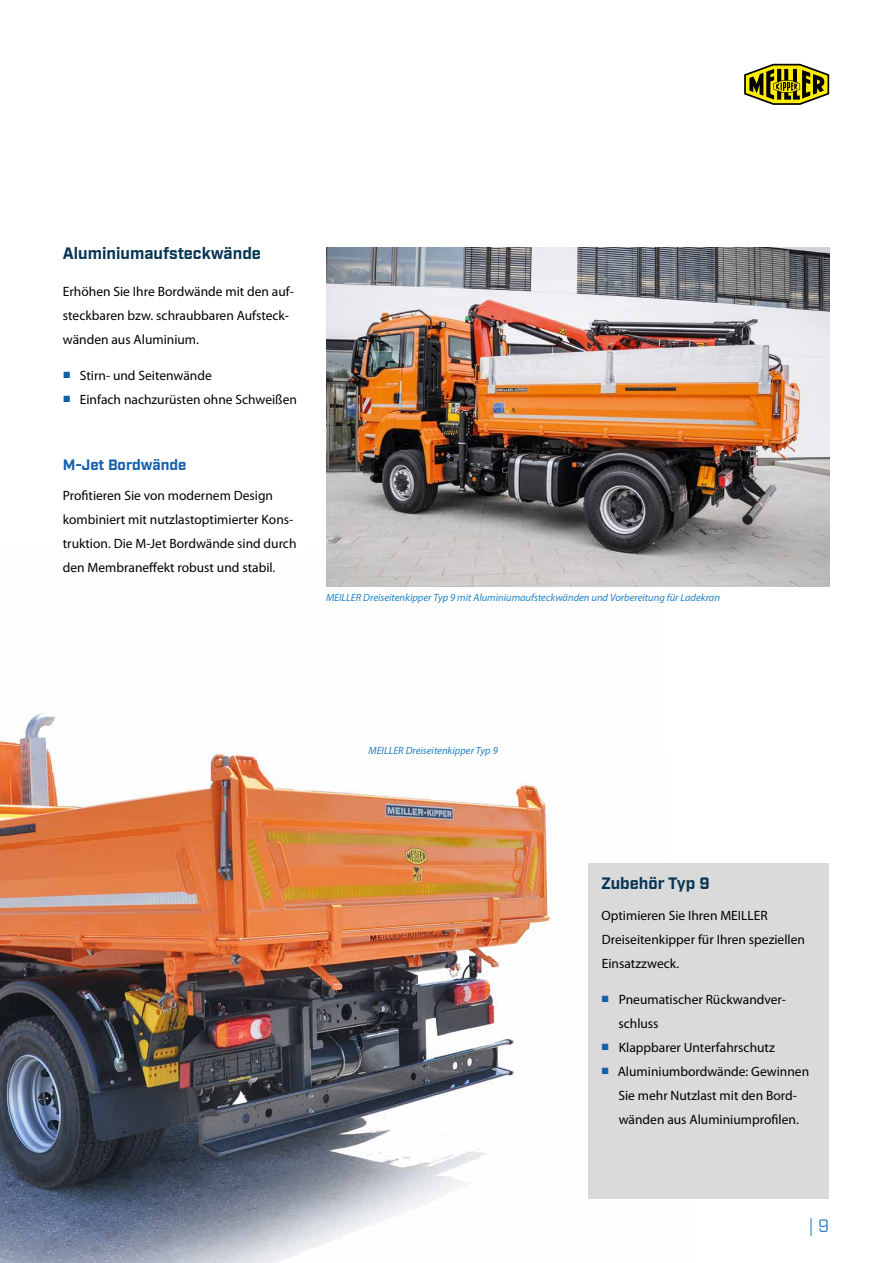
<style>
.page{position:relative;width:893px;height:1263px;background:#fff}
.page>*{position:absolute;margin:0;border:0;box-sizing:border-box;transform-origin:0 0}
.t1{font:18px "Industry";color:#2281c4}
.t2{font:700 16.5px "Industry";color:#073655}
.t3{font:700 15px "Industry";color:#1560ab}
.t4{font:13.5px/24px "Myriad Pro";color:#000}
.t5{font:italic 10.5px "Myriad Pro";color:#2281c4}
.s1{font-family:"Arial";color:#1560ab}
</style>
<div class="page">
<img style="left:0;top:551px;width:693px;height:712px">
<img style="left:327px;top:247px;width:502px;height:339px">
<div style="left:588px;top:863px;width:241px;height:336px;background:#dadada"></div>
<svg style="left:744px;top:64px;width:85px;height:41px"></svg>
<p class="t2" style="left:63px;top:244px;width:200px">Aluminiumaufsteckwände</p>
<p class="t4" style="left:63px;top:279px;width:233px">Erhöhen Sie Ihre Bordwände mit den auf&shy;steckbaren bzw. schraubbaren Aufsteck&shy;wänden aus Aluminium.</p>
<p class="t4" style="left:63px;top:363px;width:151px"><span class="s1">■</span> Stirn- und Seitenwände</p>
<p class="t4" style="left:63px;top:387px;width:236px"><span class="s1">■</span> Einfach nachzurüsten ohne Schweißen</p>
<p class="t3" style="left:63px;top:456px;width:125px">M-Jet Bordwände</p>
<p class="t4" style="left:63px;top:483px;width:235px">Profitieren Sie von modernem Design kombiniert mit nutzlastoptimierter Kons&shy;truktion. Die M-Jet Bordwände sind durch den Membraneffekt robust und stabil.</p>
<p class="t5" style="left:326px;top:591px;width:395px">MEILLER Dreiseitenkipper Typ 9 mit Aluminiumaufsteckwänden und Vorbereitung für Ladekran</p>
<p class="t5" style="left:368px;top:744px;width:131px">MEILLER Dreiseitenkipper Typ 9</p>
<p class="t2" style="left:601px;top:873px;width:110px">Zubehör Typ 9</p>
<p class="t4" style="left:601px;top:903px;width:205px">Optimieren Sie Ihren MEILLER<br>Dreiseitenkipper für Ihren speziellen<br>Einsatzzweck.</p>
<p class="t4" style="left:618px;top:987px;width:169px;text-indent:-17px"><span class="s1">■</span> Pneumatischer Rückwandver&shy;schluss</p>
<p class="t4" style="left:601px;top:1035px;width:175px"><span class="s1">■</span> Klappbarer Unterfahrschutz</p>
<p class="t4" style="left:601px;top:1059px;width:210px;text-align:center"><span class="s1">■</span> Aluminiumbordwände: Gewinnen<br>Sie mehr Nutzlast mit den Bord&shy;wänden aus Aluminiumprofilen.</p>
<h1 class="t1" style="left:808px;top:1215px;width:22px">| 9</h1>
</div>
